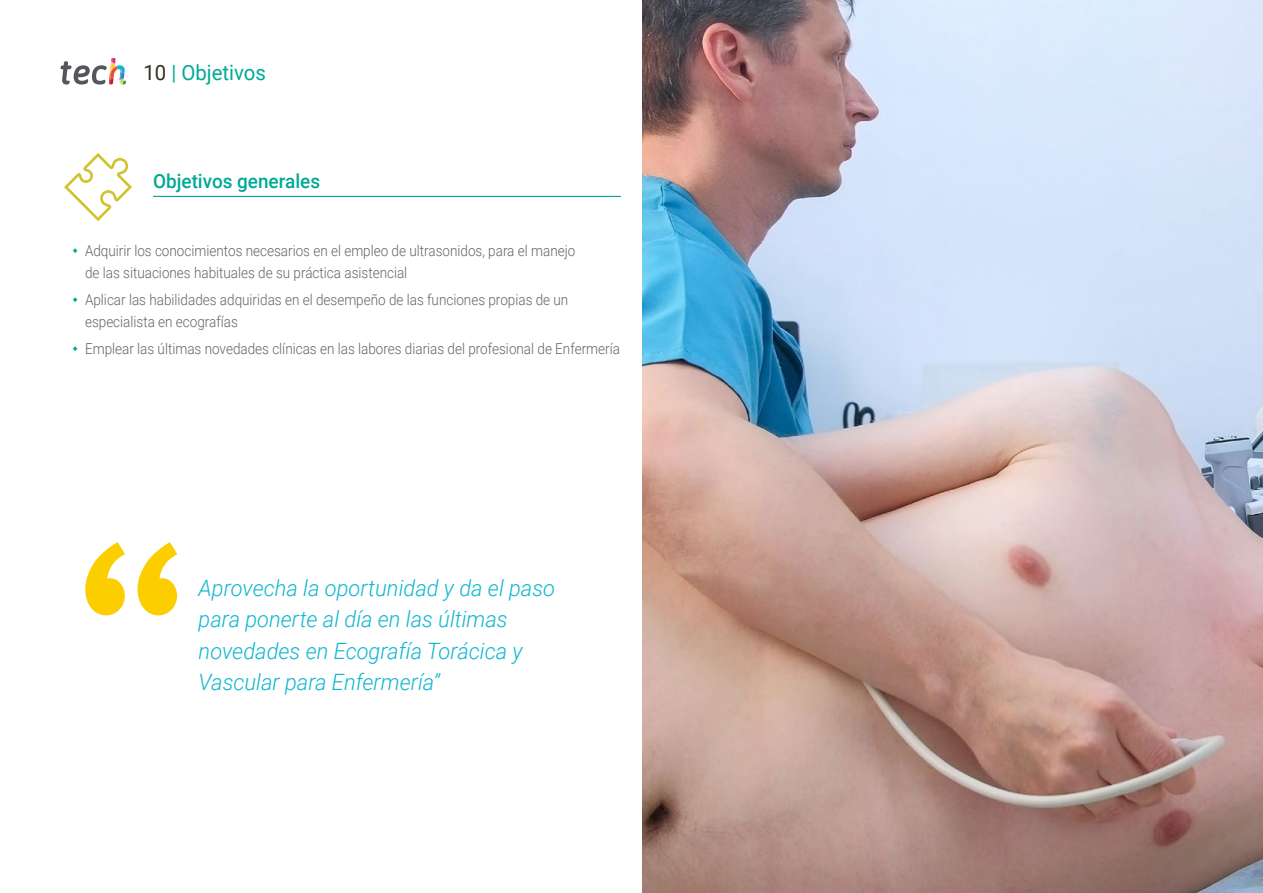
<style>
.page{position:relative;width:1263px;height:893px;background:#fff}
.page>*{position:absolute;margin:0;border:0;box-sizing:border-box;transform-origin:0 0}
.t1{font:italic 300 22.5px/31.5px "Roboto";color:#0fb6cf}
.t2{font:21px "Roboto";color:#00a996}
.t3{font:500 19.5px "Roboto";color:#00a996}
.t4{font:300 15px/22.5px "Roboto";color:#61646a;scale:.9 1}
.s1{color:#312e20}
</style>
<div class="page">
<hr style="left:153px;top:196px;width:468px;height:1px;background:#00a996">
<svg style="left:64px;top:153px;width:68px;height:68px"></svg>
<svg style="left:61px;top:58px;width:65px;height:27px"></svg>
<img style="left:642px;top:0;width:621px;height:893px">
<svg style="left:85px;top:542px;width:92px;height:73px"></svg>
<h2 class="t2" style="left:144px;top:57px;width:124px"><span class="s1">10</span> | Objetivos</h2>
<h3 class="t3" style="left:153px;top:167px;width:169px">Objetivos generales</h3>
<p class="t4" style="left:85px;top:238px;width:546px">Adquirir los conocimientos necesarios en el empleo de ultrasonidos, para el manejo de las situaciones habituales de su práctica asistencial</p>
<p class="t4" style="left:85px;top:288px;width:538px">Aplicar las habilidades adquiridas en el desempeño de las funciones propias de un especialista en ecografías</p>
<p class="t4" style="left:85px;top:337px;width:596px">Emplear las últimas novedades clínicas en las labores diarias del profesional de Enfermería</p>
<h1 class="t1" style="left:199px;top:571px;width:358px">Aprovecha la oportunidad y da el paso para ponerte al día en las últimas novedades en Ecografía Torácica y<br>Vascular para Enfermería”</h1>
</div>
